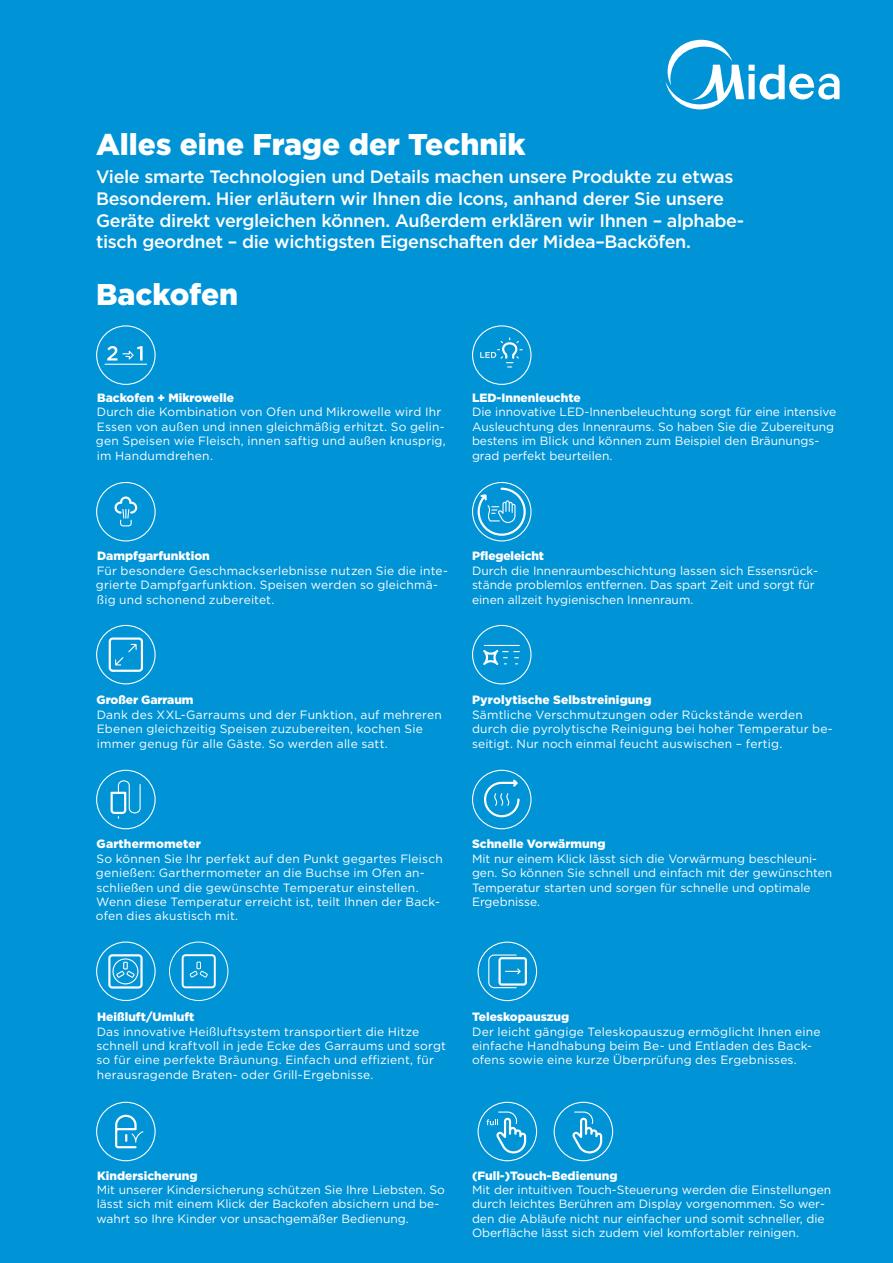
<style>
.page{position:relative;width:893px;height:1263px;background:#0093d6}
.page>*{position:absolute;margin:0;border:0;box-sizing:border-box;transform-origin:0 0}
.t1{font:900 30px "Gotham";color:#fff}
.t2{font:500 18px/21.6px "Gotham";letter-spacing:-.02em;color:#fff}
.t3{font:12px/14.4px "Gotham";letter-spacing:.01em;color:#fff}
.t4{font:900 12px "Gotham";color:#fff}
</style>
<div class="page">
<svg style="left:665px;top:40px;width:174px;height:69px"></svg>
<svg style="left:96px;top:325px;width:60px;height:60px"></svg>
<hr style="left:105px;top:364px;width:42px;height:1px;background:#fff">
<svg style="left:96px;top:482px;width:60px;height:59px"></svg>
<svg style="left:96px;top:625px;width:60px;height:59px"></svg>
<svg style="left:96px;top:770px;width:60px;height:59px"></svg>
<svg style="left:96px;top:941px;width:60px;height:60px"></svg>
<svg style="left:96px;top:1102px;width:60px;height:59px"></svg>
<div style="left:472px;top:325px;width:59px;height:60px;border:1px solid #fff;border-radius:50%"></div>
<svg style="left:480px;top:338px;width:42px;height:29px"></svg>
<svg style="left:472px;top:482px;width:59px;height:59px"></svg>
<svg style="left:472px;top:625px;width:59px;height:59px"></svg>
<hr style="left:484px;top:645px;width:36px;height:1px;background:#fff">
<svg style="left:472px;top:770px;width:59px;height:59px"></svg>
<div style="left:169px;top:941px;width:59px;height:60px;border:1px solid #fff;border-radius:50%"></div>
<svg style="left:189px;top:962px;width:19px;height:16px"></svg>
<div style="left:182px;top:954px;width:34px;height:34px;border:2px solid #fff;border-radius:3px"></div>
<svg style="left:478px;top:941px;width:59px;height:60px"></svg>
<svg style="left:478px;top:1102px;width:59px;height:59px"></svg>
<svg style="left:554px;top:1102px;width:59px;height:59px"></svg>
<h1 class="t1" style="left:96px;top:133px;width:431px">Alles eine Frage der Technik</h1>
<p class="t2" style="left:96px;top:168px;width:650px">Viele smarte Technologien und Details machen unsere Produkte zu etwas Besonderem. Hier erläutern wir Ihnen die Icons, anhand derer Sie unsere Geräte direkt vergleichen können. Außerdem erklären wir Ihnen – alphabe&shy;tisch geordnet – die wichtigsten Eigenschaften der Midea–Backöfen.</p>
<h1 class="t1" style="left:96px;top:282px;width:144px">Backofen</h1>
<p class="t4" style="left:97px;top:393px;width:138px">Backofen + Mikrowelle</p>
<p class="t3" style="left:96px;top:406px;width:351px">Durch die Kombination von Ofen und Mikrowelle wird Ihr Essen von außen und innen gleichmäßig erhitzt. So gelin&shy;gen Speisen wie Fleisch, innen saftig und außen knusprig, im Handumdrehen.</p>
<p class="t4" style="left:472px;top:393px;width:110px">LED-Innenleuchte</p>
<p class="t3" style="left:472px;top:406px;width:366px">Die innovative LED-Innenbeleuchtung sorgt für eine intensive Ausleuchtung des Innenraums. So haben Sie die Zubereitung bestens im Blick und können zum Beispiel den Bräunungs&shy;grad perfekt beurteilen.</p>
<p class="t4" style="left:97px;top:551px;width:114px">Dampfgarfunktion</p>
<p class="t3" style="left:96px;top:564px;width:353px">Für besondere Geschmackserlebnisse nutzen Sie die inte&shy;grierte Dampfgarfunktion. Speisen werden so gleichmä&shy;ßig und schonend zubereitet.</p>
<p class="t4" style="left:472px;top:551px;width:74px">Pflegeleicht</p>
<p class="t3" style="left:472px;top:564px;width:347px">Durch die Innenraumbeschichtung lassen sich Essensrück&shy;stände problemlos entfernen. Das spart Zeit und sorgt für einen allzeit hygienischen Innenraum.</p>
<p class="t4" style="left:97px;top:695px;width:98px">Großer Garraum</p>
<p class="t3" style="left:97px;top:708px;width:347px">Dank des XXL-Garraums und der Funktion, auf mehreren<br>Ebenen gleichzeitig Speisen zuzubereiten, kochen Sie immer genug für alle Gäste. So werden alle satt.</p>
<p class="t4" style="left:472px;top:695px;width:181px">Pyrolytische Selbstreinigung</p>
<p class="t3" style="left:472px;top:708px;width:362px">Sämtliche Verschmutzungen oder Rückstände werden durch die pyrolytische Reinigung bei hoher Temperatur be&shy;seitigt. Nur noch einmal feucht auswischen – fertig.</p>
<p class="t4" style="left:97px;top:839px;width:106px">Garthermometer</p>
<p class="t3" style="left:96px;top:852px;width:348px">So können Sie Ihr perfekt auf den Punkt gegartes Fleisch genießen: Garthermometer an die Buchse im Ofen an&shy;schließen und die gewünschte Temperatur einstellen.<br>Wenn diese Temperatur erreicht ist, teilt Ihnen der Back&shy;ofen dies akustisch mit.</p>
<p class="t4" style="left:472px;top:839px;width:135px">Schnelle Vorwärmung</p>
<p class="t3" style="left:472px;top:852px;width:362px">Mit nur einem Klick lässt sich die Vorwärmung beschleuni&shy;gen. So können Sie schnell und einfach mit der gewünschten Temperatur starten und sorgen für schnelle und optimale Ergebnisse.</p>
<p class="t4" style="left:97px;top:1012px;width:99px">Heißluft/Umluft</p>
<p class="t3" style="left:96px;top:1025px;width:351px">Das innovative Heißluftsystem transportiert die Hitze schnell und kraftvoll in jede Ecke des Garraums und sorgt so für eine perfekte Bräunung. Einfach und effizient, für herausragende Braten- oder Grill-Ergebnisse.</p>
<p class="t4" style="left:472px;top:1012px;width:99px">Teleskopauszug</p>
<p class="t3" style="left:472px;top:1025px;width:350px">Der leicht gängige Teleskopauszug ermöglicht Ihnen eine einfache Handhabung beim Be- und Entladen des Back&shy;ofens sowie eine kurze Überprüfung des Ergebnisses.</p>
<p class="t4" style="left:97px;top:1171px;width:102px">Kindersicherung</p>
<p class="t3" style="left:96px;top:1183px;width:350px">Mit unserer Kindersicherung schützen Sie Ihre Liebsten. So lässt sich mit einem Klick der Backofen absichern und be&shy;wahrt so Ihre Kinder vor unsachgemäßer Bedienung.</p>
<p class="t4" style="left:472px;top:1171px;width:147px">(Full-)Touch-Bedienung</p>
<p class="t3" style="left:472px;top:1183px;width:361px">Mit der intuitiven Touch-Steuerung werden die Einstellungen durch leichtes Berühren am Display vorgenommen. So wer&shy;den die Abläufe nicht nur einfacher und somit schneller, die Oberfläche lässt sich zudem viel komfortabler reinigen.</p>
</div>
